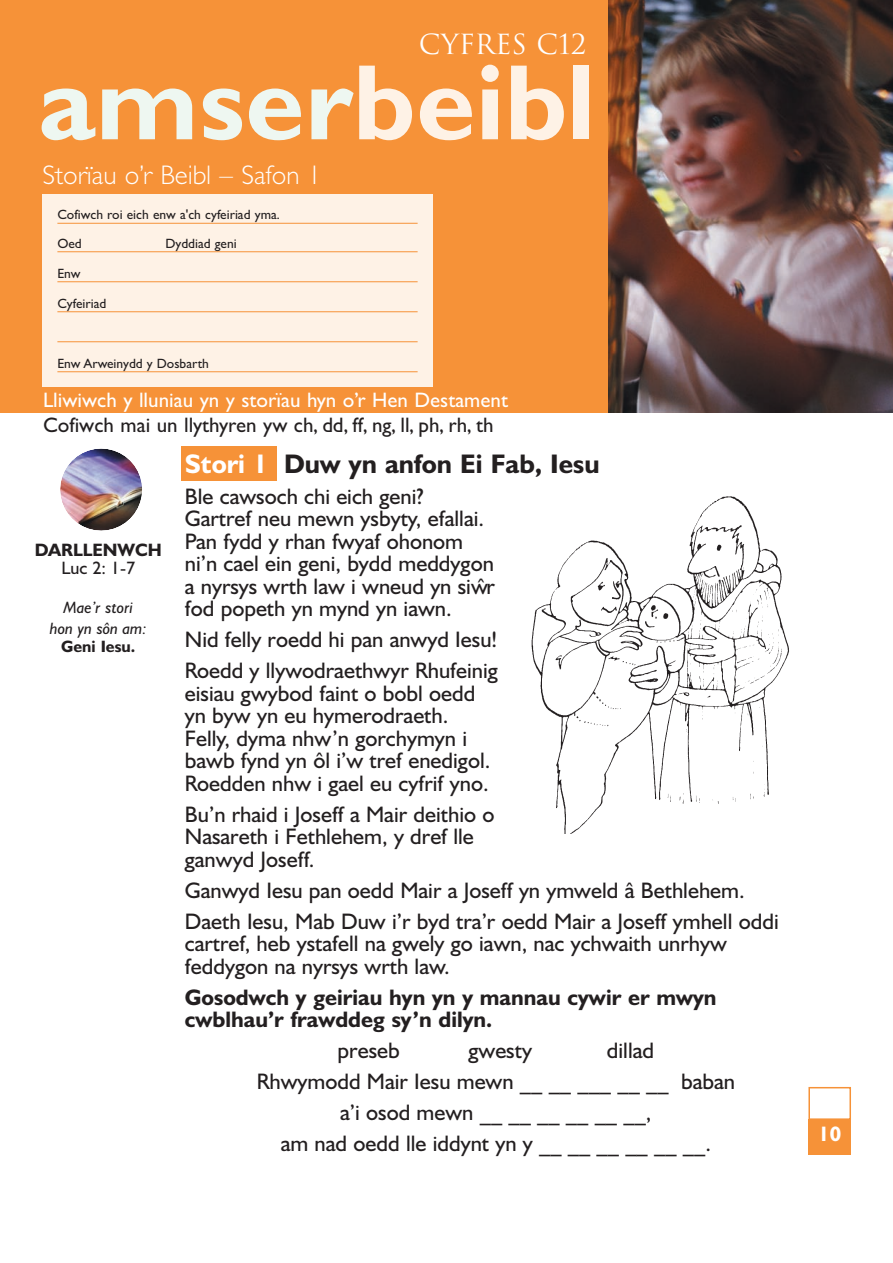
<style>
.page{position:relative;width:893px;height:1263px;background:#fff}
.page>*{position:absolute;margin:0;border:0;box-sizing:border-box;transform-origin:0 0}
.t1{font:700 108px "Gill Sans";color:#eef7f1}
.t2{font:700 27px "Humanist 521 BT";color:#231f20}
.t3{font:300 27px "Gill Sans";color:#fff}
.t4{font:27px "Trajan";color:#fff}
.t5{font:22.5px/22.5px "Humanist 521 BT";color:#231f20}
.t6{font:700 22.5px/22.5px "Humanist 521 BT";color:#231f20}
.t7{font:21px "Gill Sans";color:#231f20}
.t8{font:21px "Gill Sans";color:#fff}
.t9{font:700 21px "Humanist 521 BT";color:#fff}
.t10{font:700 18px "Humanist 521 BT";color:#231f20}
.t11{font:18px "Humanist 521 BT";color:#231f20}
.t12{font:italic 16.5px/21px "Humanist 521 BT";color:#231f20;text-align:center}
.t13{font:700 16.5px "Humanist 521 BT";color:#231f20}
.t14{font:13.5px/28.5px "Gill Sans";color:#231f20}
.s1{color:#fef2e6}
.s2{color:#fff}
</style>
<div class="page">
<img style="left:60px;top:448px;width:82px;height:83px">
<div style="left:182px;top:447px;width:95px;height:34px;background:#f69238"></div>
<div style="left:808px;top:1087px;width:43px;height:33px;border:2px solid #f69238"></div>
<div style="left:808px;top:1119px;width:43px;height:35px;background:#f69238"></div>
<img style="left:531px;top:496px;width:258px;height:337px">
<div style="left:0;top:0;width:892px;height:412px;background:#f69238"></div>
<div style="left:42px;top:195px;width:391px;height:192px;background:#fef2e6"></div>
<hr style="left:57px;top:223px;width:361px;height:1px;background:#f69238">
<hr style="left:57px;top:252px;width:361px;height:1px;background:#f69238">
<hr style="left:57px;top:282px;width:361px;height:1px;background:#f69238">
<hr style="left:57px;top:312px;width:361px;height:1px;background:#f69238">
<hr style="left:57px;top:342px;width:361px;height:1px;background:#f69238">
<hr style="left:57px;top:372px;width:361px;height:1px;background:#f69238">
<img style="left:609px;top:0;width:283px;height:412px">
<p class="t4" style="left:419px;top:29px;width:169px">CYFRes C12</p>
<h1 class="t1" style="left:38px;top:66px;width:559px">amser<span class="s1">beibl</span></h1>
<p class="t3" style="left:42px;top:166px;width:280px">Storïau o’r Beibl – Safon 1</p>
<p class="t14" style="left:57px;top:202px;width:224px">Cofiwch roi eich enw a'ch cyfeiriad yma.<br>Oed</p>
<p class="t14" style="left:165px;top:230px;width:73px">Dyddiad geni</p>
<p class="t14" style="left:57px;top:260px;width:25px">Enw</p>
<p class="t14" style="left:57px;top:290px;width:51px">Cyfeiriad</p>
<p class="t14" style="left:57px;top:350px;width:153px">Enw Arweinydd y Dosbarth</p>
<p class="t8" style="left:43px;top:393px;width:466px">Lliwiwch y lluniau yn y storïau hyn o’r Hen Destament</p>
<p class="t7" style="left:43px;top:418px;width:452px">Cofiwch mai un llythyren yw ch, dd, ff, ng, ll, ph, rh, th</p>
<p class="t10" style="left:35px;top:544px;width:129px">DARLLENWCH</p>
<p class="t11" style="left:61px;top:562px;width:75px">Luc 2: 1-7</p>
<p class="t12" style="left:50px;top:599px;width:98px">Mae’r stori hon yn sôn am:</p>
<p class="t13" style="left:61px;top:641px;width:76px">Geni Iesu.</p>
<p class="t2" style="left:185px;top:454px;width:416px"><span class="s2">Stori 1</span> Duw yn anfon Ei Fab, Iesu</p>
<p class="t5" style="left:185px;top:488px;width:312px">Ble cawsoch chi eich geni?<br>Gartref neu mewn ysbyty, efallai.<br>Pan fydd y rhan fwyaf ohonom ni’n cael ein geni, bydd meddygon a nyrsys wrth law i wneud yn siwˆr fod popeth yn mynd yn iawn.</p>
<p class="t5" style="left:185px;top:627px;width:315px;line-height:31px">Nid felly roedd hi pan anwyd Iesu!<br>Roedd y llywodraethwyr Rhufeinig</p>
<p class="t5" style="left:185px;top:685px;width:307px">eisiau gwybod faint o bobl oedd yn byw yn eu hymerodraeth.<br>Felly, dyma nhw’n gorchymyn i bawb fynd yn ôl i’w tref enedigol.<br>Roedden nhw i gael eu cyfrif yno.</p>
<p class="t5" style="left:185px;top:806px;width:311px">Bu’n rhaid i Joseff a Mair deithio o<br>Nasareth i Fethlehem, y dref lle ganwyd Joseff.</p>
<p class="t5" style="left:185px;top:877px;width:595px;line-height:31px">Ganwyd Iesu pan oedd Mair a Joseff yn ymweld â Bethlehem.<br>Daeth Iesu, Mab Duw i’r byd tra’r oedd Mair a Joseff ymhell oddi</p>
<p class="t5" style="left:185px;top:935px;width:544px">cartref, heb ystafell na gwely go iawn, nac ychwaith unrhyw feddygon na nyrsys wrth law.</p>
<p class="t6" style="left:185px;top:989px;width:533px">Gosodwch y geiriau hyn yn y mannau cywir er mwyn cwblhau’r frawddeg sy’n dilyn.</p>
<p class="t5" style="left:338px;top:1042px;width:64px">preseb</p>
<p class="t5" style="left:468px;top:1042px;width:65px">gwesty</p>
<p class="t5" style="left:607px;top:1042px;width:49px">dillad</p>
<p class="t5" style="left:257px;top:1073px;width:480px">Rhwymodd Mair Iesu mewn __ __ ___ __ __ baban</p>
<p class="t5" style="left:340px;top:1104px;width:313px">a’i osod mewn __ __ __ __ __ __,</p>
<p class="t5" style="left:281px;top:1135px;width:432px">am nad oedd lle iddynt yn y __ __ __ __ __ __.</p>
<p class="t9" style="left:818px;top:1127px;width:24px">10</p>
</div>
